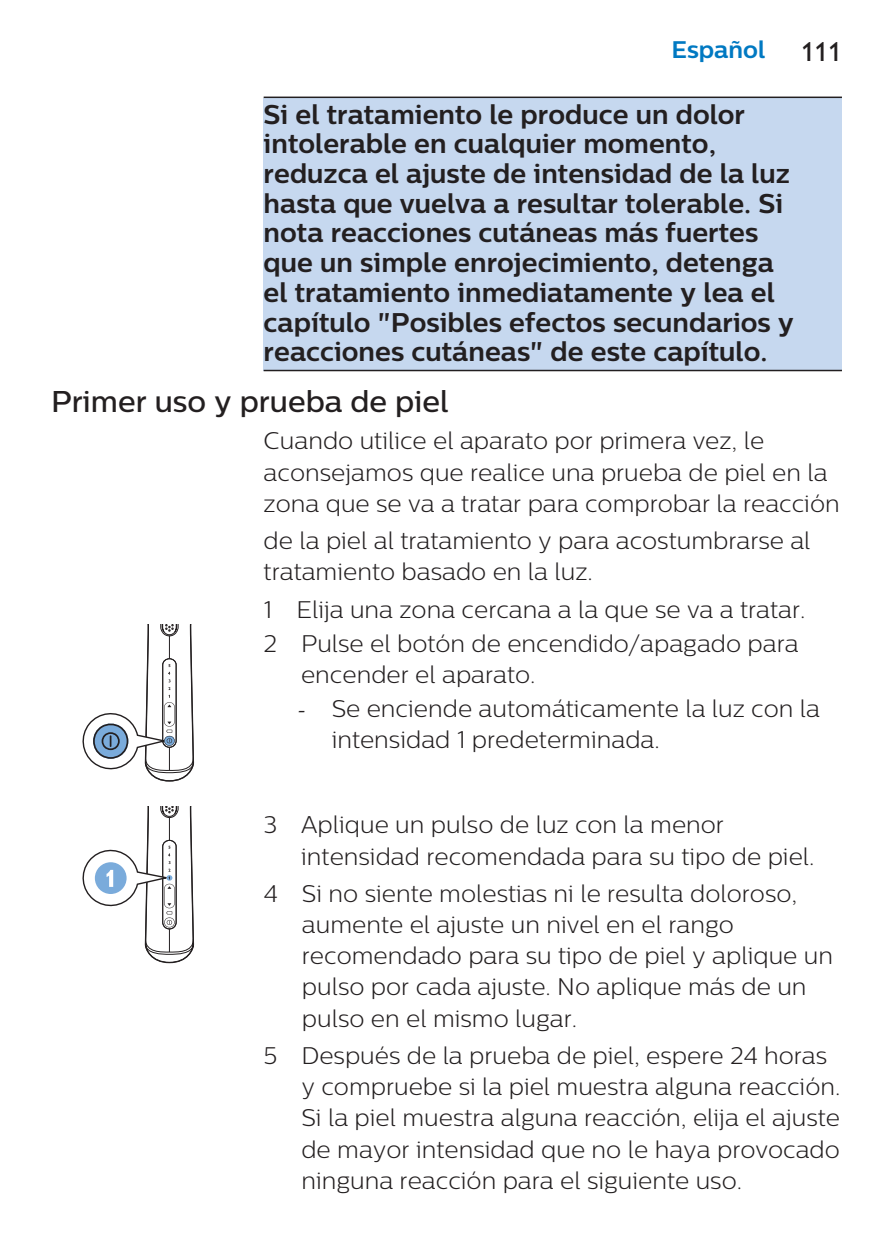
<style>
.page{position:relative;width:893px;height:1259px;background:#fff}
.page>*{position:absolute;margin:0;border:0;box-sizing:border-box;transform-origin:0 0}
.t1{font:500 30px "Centrale Sans";color:#231f20}
.t2{font:700 27px/29.7px "Centrale Sans";color:#231f20}
.t3{font:27px "Gill Sans Alt One WGL";color:#231f20}
.t4{font:300 24px/31.2px "Centrale Sans";color:#231f20}
.t5{font:700 24px "Centrale Sans";color:#0079c2}
.s1{font-family:"Minion Pro";font-weight:400}
</style>
<div class="page">
<div style="left:264px;top:98px;width:578px;height:272px;background:#c6d8ef"></div>
<hr style="left:264px;top:97px;width:578px;height:1px;background:#231f20">
<hr style="left:264px;top:370px;width:578px;height:1px;background:#231f20">
<svg style="left:82px;top:625px;width:113px;height:157px"></svg>
<svg style="left:82px;top:806px;width:113px;height:158px"></svg>
<p class="t5" style="left:671px;top:35px;width:96px">Español</p>
<p class="t3" style="left:801px;top:33px;width:42px">111</p>
<p class="t2" style="left:264px;top:99px;width:532px">Si el tratamiento le produce un dolor intolerable en cualquier momento, reduzca el ajuste de intensidad de la luz hasta que vuelva a resultar tolerable. Si nota reacciones cutáneas más fuertes que un simple enrojecimiento, detenga el tratamiento inmediatamente y lea el capítulo "Posibles efectos secundarios y reacciones cutáneas" de este capítulo.</p>
<p class="t1" style="left:51px;top:384px;width:399px">Primer uso y prueba de piel</p>
<p class="t4" style="left:264px;top:425px;width:578px">Cuando utilice el aparato por primera vez, le aconsejamos que realice una prueba de piel en la zona que se va a tratar para comprobar la reacción</p>
<p class="t4" style="left:264px;top:525px;width:548px">de la piel al tratamiento y para acostumbrarse al tratamiento basado en la luz.</p>
<p class="t4" style="left:264px;top:592px;width:543px;line-height:34.2px">1 Elija una zona cercana a la que se va a tratar.<br>2 Pulse el botón de encendido/apagado para</p>
<p class="t4" style="left:301px;top:658px;width:236px">encender el aparato.</p>
<p class="t4" style="left:332px;top:693px;width:490px;text-indent:-34px"><span class="s1">-</span> Se enciende automáticamente la luz con la intensidad 1 predeterminada.</p>
<p class="t4" style="left:301px;top:809px;width:515px;text-indent:-38px">3 Aplique un pulso de luz con la menor intensidad recomendada para su tipo de piel.</p>
<p class="t4" style="left:302px;top:877px;width:533px;text-indent:-38px">4 Si no siente molestias ni le resulta doloroso, aumente el ajuste un nivel en el rango recomendado para su tipo de piel y aplique un pulso por cada ajuste. No aplique más de un pulso en el mismo lugar.</p>
<p class="t4" style="left:301px;top:1039px;width:541px;text-indent:-38px">5 Después de la prueba de piel, espere 24 horas y compruebe si la piel muestra alguna reacción.<br>Si la piel muestra alguna reacción, elija el ajuste de mayor intensidad que no le haya provocado ninguna reacción para el siguiente uso.</p>
</div>
